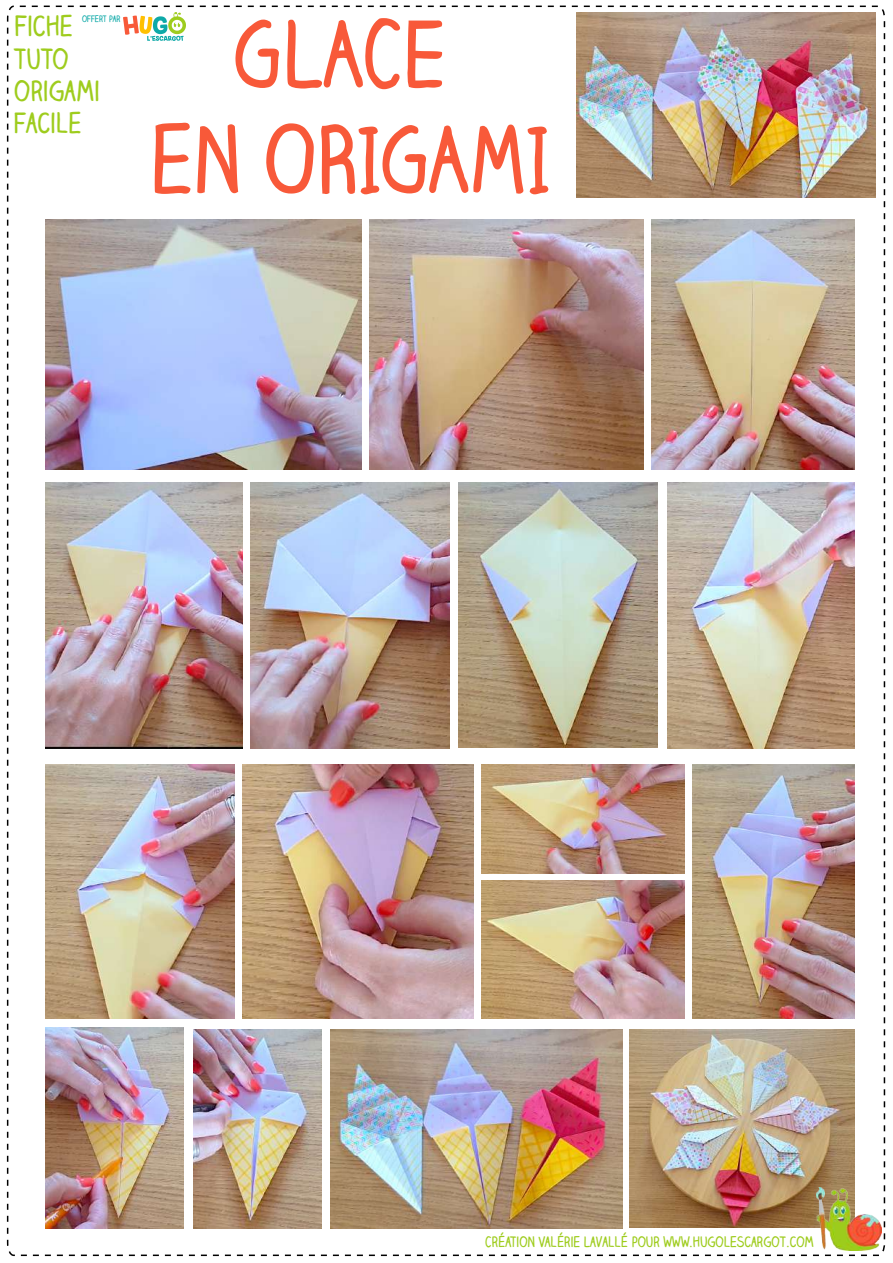
<style>
.page{position:relative;width:893px;height:1263px;background:#fff}
.page>*{position:absolute;margin:0;border:0;box-sizing:border-box;transform-origin:0 0}
.t1{font:700 87.9px/105.4px "Claire Hand";color:#f85939;text-align:center;scale:.93 1}
.t2{font:700 26.85px/32.2px "Claire Hand";color:#9ecc1d;scale:.93 1}
.t3{font:700 13.8px "Claire Hand";color:#9ecc1d;scale:.93 1}
.t4{font:700 8.55px "Claire Hand";color:#0da9a8;scale:.93 1}
</style>
<div class="page">
<img style="left:6px;top:5px;width:880px;height:1252px">
<img style="left:124px;top:12px;width:62px;height:29px">
<img style="left:817px;top:1187px;width:64px;height:64px">
<img style="left:576px;top:12px;width:299px;height:185px">
<h2 class="t2" style="left:14px;top:9px;width:94px">FICHE<br>TUTO<br>ORIGAMI<br>FACILE</h2>
<p class="t4" style="left:82px;top:13px;width:43px">OFFERT PAR</p>
<h1 class="t1" style="left:151px;top:-1px;width:429px">GLACE<br>EN ORIGAMI</h1>
<p class="t3" style="left:485px;top:1232px;width:355px">CRÉATION VALÉRIE LAVALLÉ POUR WWW.HUGOLESCARGOT.COM</p>
</div>
